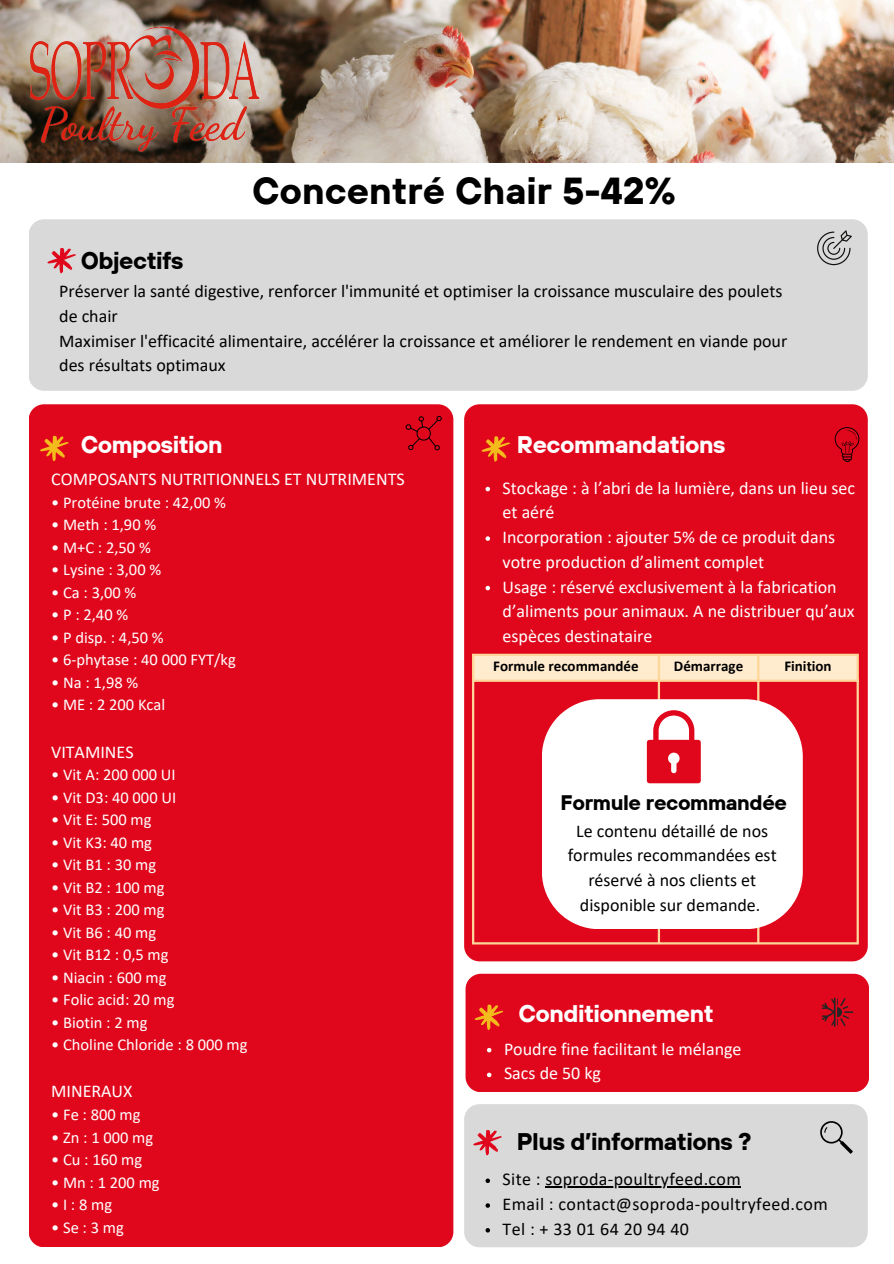
<style>
.page{position:relative;width:894px;height:1264px;background:#fff}
.page>*{position:absolute;margin:0;border:0;box-sizing:border-box;transform-origin:0 0}
.t1{font:700 37.5px "TT Hoves";color:#000}
.t2{font:700 24px "TT Hoves";letter-spacing:-.02em;color:#fff}
.t3{font:700 24px "TT Hoves";letter-spacing:-.02em;color:#000}
.t4{font:700 21px "TT Hoves";letter-spacing:-.02em;color:#000}
.t5{font:18px/24.8px "Calibri";color:#fff}
.t6{font:18px/24.8px "Calibri";color:#000}
.t7{font:18px "Calibri";letter-spacing:.02em;color:#000}
.t8{font:16.5px "Calibri";color:#fff}
.t9{font:700 15px "Calibri";color:#000}
</style>
<div class="page">
<div style="left:29px;top:219px;width:838px;height:172px;background:#d9d9d9;border-radius:15px"></div>
<div style="left:29px;top:404px;width:424px;height:843px;background:#e0071c;border-radius:15px"></div>
<div style="left:464px;top:404px;width:403px;height:557px;background:#e0071c;border-radius:15px"></div>
<svg style="left:47px;top:248px;width:28px;height:25px"></svg>
<svg style="left:40px;top:435px;width:28px;height:26px"></svg>
<svg style="left:405px;top:416px;width:36px;height:34px"></svg>
<svg style="left:834px;top:427px;width:25px;height:35px"></svg>
<svg style="left:817px;top:230px;width:34px;height:35px"></svg>
<img style="left:0;top:0;width:893px;height:162px">
<svg style="left:481px;top:436px;width:28px;height:25px"></svg>
<svg style="left:485px;top:487px;width:5px;height:4px"></svg>
<svg style="left:485px;top:536px;width:5px;height:5px"></svg>
<svg style="left:485px;top:586px;width:5px;height:4px"></svg>
<div style="left:464px;top:1104px;width:403px;height:143px;background:#d9d9d9;border-radius:15px"></div>
<svg style="left:473px;top:1130px;width:28px;height:25px"></svg>
<svg style="left:820px;top:1121px;width:32px;height:32px"></svg>
<div style="left:465px;top:973px;width:403px;height:119px;background:#e0071c;border-radius:15px"></div>
<svg style="left:474px;top:1004px;width:28px;height:25px"></svg>
<svg style="left:821px;top:997px;width:32px;height:29px"></svg>
<svg style="left:487px;top:1047px;width:4px;height:5px"></svg>
<svg style="left:487px;top:1072px;width:4px;height:5px"></svg>
<svg style="left:485px;top:1178px;width:5px;height:4px"></svg>
<hr style="left:545px;top:1186px;width:196px;height:1px;background:#000">
<svg style="left:485px;top:1203px;width:5px;height:4px"></svg>
<svg style="left:485px;top:1228px;width:5px;height:4px"></svg>
<img style="left:4px;top:22px;width:277px;height:133px">
<div style="left:474px;top:656px;width:382px;height:23px;background:#ffebcd"></div>
<hr style="left:472px;top:656px;width:2px;height:286px;background:#ffd699">
<hr style="left:657px;top:656px;width:2px;height:286px;background:#ffd699">
<hr style="left:757px;top:656px;width:2px;height:286px;background:#ffd699">
<hr style="left:856px;top:656px;width:2px;height:286px;background:#ffd699">
<hr style="left:472px;top:653px;width:386px;height:3px;background:#ffd699">
<hr style="left:472px;top:679px;width:386px;height:3px;background:#ffd699">
<hr style="left:472px;top:942px;width:386px;height:2px;background:#ffd699">
<div style="left:542px;top:699px;width:260px;height:230px;background:#fff"></div>
<svg style="left:646px;top:710px;width:54px;height:73px"></svg>
<p class="t3" style="left:81px;top:245px;width:104px">Objectifs</p>
<h1 class="t1" style="left:252px;top:166px;width:425px">Concentré Chair 5-42%</h1>
<p class="t6" style="left:59px;top:280px;width:724px">Préserver la santé digestive, renforcer l'immunité et optimiser la croissance musculaire des poulets de chair</p>
<p class="t6" style="left:59px;top:330px;width:729px">Maximiser l'efficacité alimentaire, accélérer la croissance et améliorer le rendement en viande pour des résultats optimaux</p>
<h2 class="t2" style="left:81px;top:429px;width:143px">Composition</h2>
<p class="t5" style="left:51px;top:468px;width:355px">COMPOSANTS NUTRITIONNELS ET NUTRIMENTS</p>
<p class="t8" style="left:51px;top:495px;width:176px">• Protéine brute : 42,00 %</p>
<p class="t8" style="left:51px;top:518px;width:106px">• Meth : 1,90 %</p>
<p class="t8" style="left:51px;top:540px;width:101px">• M+C : 2,50 %</p>
<h2 class="t8" style="left:51px;top:563px;width:111px">• Lysine : 3,00 %</h2>
<p class="t8" style="left:51px;top:585px;width:87px">• Ca : 3,00 %</p>
<p class="t8" style="left:51px;top:608px;width:79px">•P:2,40%</p>
<p class="t8" style="left:51px;top:630px;width:114px">• P disp. : 4,50 %</p>
<p class="t8" style="left:51px;top:653px;width:186px">• 6-phytase : 40 000 FYT/kg</p>
<p class="t8" style="left:51px;top:675px;width:89px">• Na : 1,98 %</p>
<p class="t8" style="left:51px;top:698px;width:116px">• ME : 2 200 Kcal</p>
<p class="t5" style="left:51px;top:740px;width:84px">VITAMINES</p>
<p class="t8" style="left:51px;top:767px;width:126px">• Vit A: 200 000 UI</p>
<p class="t8" style="left:51px;top:790px;width:126px">• Vit D3: 40 000 UI</p>
<p class="t8" style="left:51px;top:812px;width:102px">• Vit E: 500 mg</p>
<p class="t8" style="left:51px;top:835px;width:102px">• Vit K3: 40 mg</p>
<p class="t8" style="left:51px;top:857px;width:106px">• Vit B1 : 30 mg</p>
<p class="t8" style="left:51px;top:880px;width:115px">• Vit B2 : 100 mg</p>
<p class="t8" style="left:51px;top:902px;width:115px">• Vit B3 : 200 mg</p>
<p class="t8" style="left:51px;top:925px;width:106px">• Vit B6 : 40 mg</p>
<p class="t8" style="left:51px;top:947px;width:119px">• Vit B12 : 0,5 mg</p>
<p class="t8" style="left:51px;top:970px;width:117px">• Niacin : 600 mg</p>
<p class="t8" style="left:51px;top:992px;width:125px">• Folic acid: 20 mg</p>
<p class="t8" style="left:51px;top:1015px;width:98px">• Biotin : 2 mg</p>
<p class="t8" style="left:51px;top:1037px;width:198px">• Choline Chloride : 8 000 mg</p>
<p class="t5" style="left:51px;top:1080px;width:83px">MINERAUX</p>
<p class="t8" style="left:51px;top:1107px;width:91px">• Fe : 800 mg</p>
<p class="t8" style="left:51px;top:1130px;width:103px">•Zn:1000mg</p>
<p class="t8" style="left:51px;top:1152px;width:92px">• Cu : 160 mg</p>
<p class="t8" style="left:51px;top:1175px;width:110px">•Mn:1200mg</p>
<p class="t8" style="left:51px;top:1197px;width:62px">•I:8mg</p>
<p class="t8" style="left:51px;top:1220px;width:74px">•Se:3mg</p>
<p class="t2" style="left:517px;top:428px;width:210px">Recommandations</p>
<p class="t5" style="left:502px;top:476px;width:354px">Stockage : à l’abri de la lumière, dans un lieu sec et aéré</p>
<p class="t5" style="left:502px;top:526px;width:334px">Incorporation : ajouter 5% de ce produit dans votre production d’aliment complet</p>
<p class="t5" style="left:502px;top:575px;width:353px">Usage : réservé exclusivement à la fabrication d’aliments pour animaux. A ne distribuer qu’aux espèces destinataire</p>
<p class="t9" style="left:493px;top:659px;width:147px">Formule recommandée</p>
<h3 class="t9" style="left:673px;top:659px;width:71px">Démarrage</h3>
<p class="t9" style="left:784px;top:659px;width:49px">Finition</p>
<p class="t4" style="left:560px;top:789px;width:228px">Formule recommandée</p>
<p class="t6" style="left:567px;top:819px;width:210px;text-align:center">Le contenu détaillé de nos formules recommandées est réservé à nos clients et disponible sur demande.</p>
<p class="t2" style="left:518px;top:997px;width:197px">Conditionnement</p>
<p class="t5" style="left:504px;top:1037px;width:239px">Poudre fine facilitant le mélange</p>
<h2 class="t5" style="left:504px;top:1062px;width:98px">Sacs de 50 kg</h2>
<p class="t3" style="left:517px;top:1125px;width:236px">Plus d’informations ?</p>
<p class="t7" style="left:502px;top:1171px;width:240px">Site : soproda-poultryfeed.com</p>
<p class="t7" style="left:502px;top:1196px;width:326px">Email : contact@soproda-poultryfeed.com</p>
<p class="t7" style="left:502px;top:1221px;width:188px">Tel : + 33 01 64 20 94 40</p>
</div>
